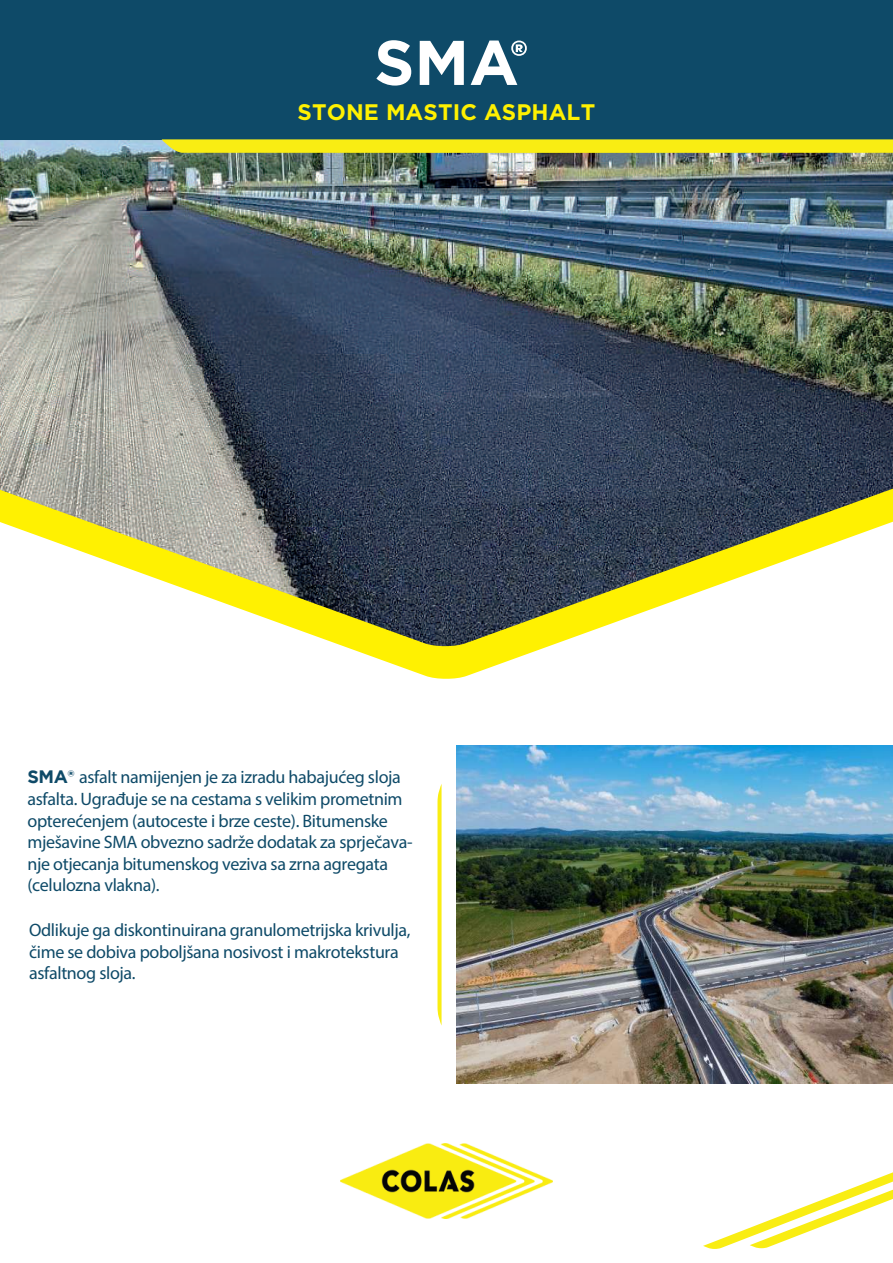
<style>
.page{position:relative;width:893px;height:1263px;background:#fff}
.page>*{position:absolute;margin:0;border:0;box-sizing:border-box;transform-origin:0 0}
.t1{font:700 63px "Gotham";color:#fff}
.t2{font:700 22.5px "Gotham";letter-spacing:.005em;color:#fff101}
.t3{font:18px/21.6px "Myriad Pro";letter-spacing:-.02em;color:#0e4a68}
.s1{font-family:"Gotham";font-weight:700}
</style>
<div class="page">
<img style="left:456px;top:746px;width:437px;height:337px">
<div style="left:0;top:0;width:893px;height:140px;background:#0e4a68"></div>
<svg style="left:703px;top:1172px;width:190px;height:77px"></svg>
<svg style="left:511px;top:41px;width:16px;height:15px"></svg>
<svg style="left:343px;top:646px;width:206px;height:33px;fill:#fff101"></svg>
<img style="left:0;top:140px;width:893px;height:506px">
<svg style="left:162px;top:139px;width:731px;height:14px;background:#efe618"></svg>
<svg style="left:437px;top:784px;width:5px;height:241px"></svg>
<img style="left:340px;top:1143px;width:213px;height:76px">
<h1 class="t1" style="left:374px;top:21px;width:146px">SMA</h1>
<p class="t2" style="left:298px;top:97px;width:299px">STONE MASTIC ASPHALT</p>
<p class="t3" style="left:27px;top:766px;width:387px"><span class="s1">SMA®</span> asfalt namijenjen je za izradu habajućeg sloja asfalta. Ugrađuje se na cestama s velikim prometnim opterećenjem (autoceste i brze ceste). Bitumenske mješavine SMA obvezno sadrže dodatak za sprječava&shy;nje otjecanja bitumenskog veziva sa zrna agregata (celulozna vlakna).</p>
<p class="t3" style="left:29px;top:919px;width:383px">Odlikuje ga diskontinuirana granulometrijska krivulja, čime se dobiva poboljšana nosivost i makrotekstura asfaltnog sloja.</p>
</div>
